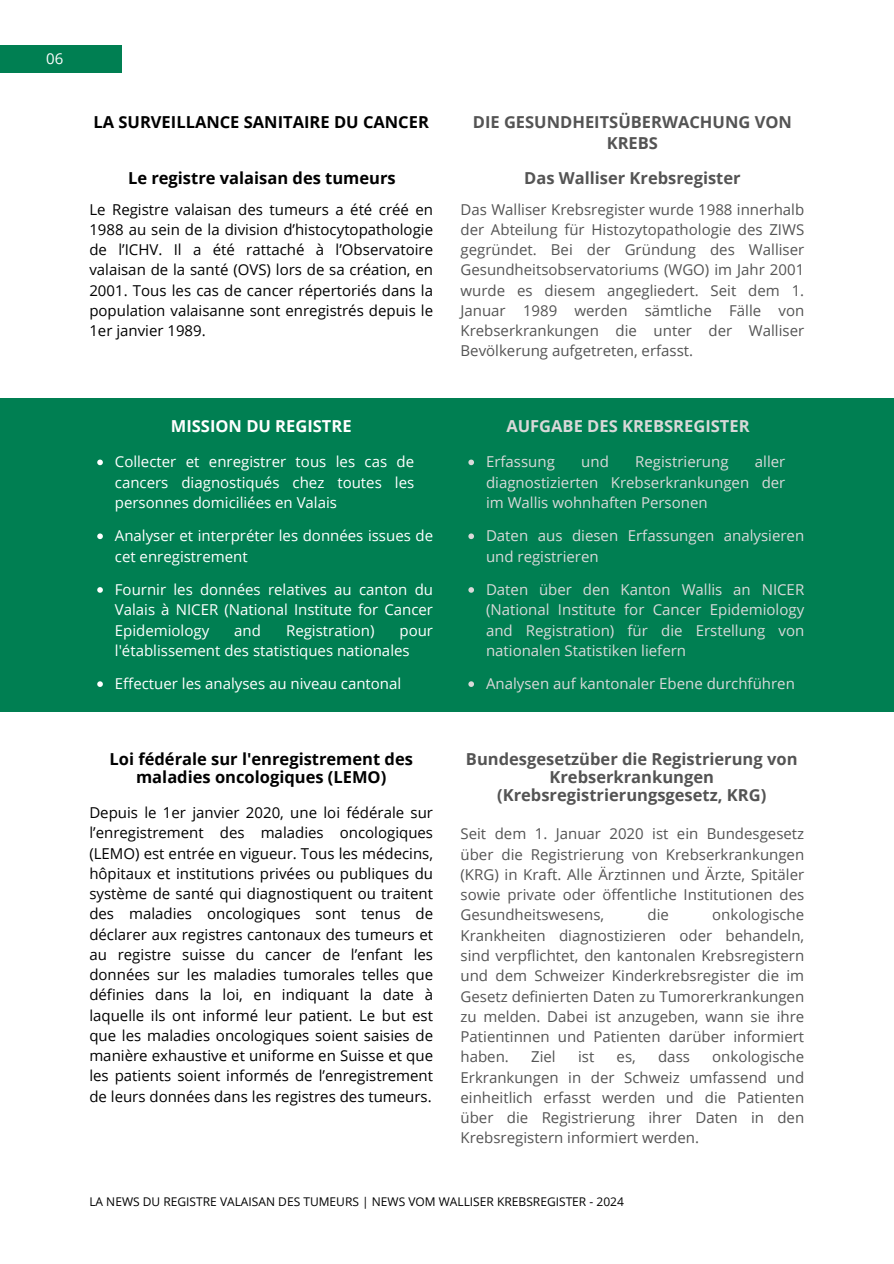
<style>
.page{position:relative;width:894px;height:1264px;background:#fff}
.page>*{position:absolute;margin:0;border:0;box-sizing:border-box;transform-origin:0 0}
.t1{font:700 16.5px/18px "Open Sans";color:#545454;text-align:center}
.t2{font:700 16.5px/18px "Open Sans";color:#000;text-align:center}
.t3{font:700 16.5px "Open Sans";color:#d9d9d9}
.t4{font:700 16.5px "Open Sans";color:#fff}
.t5{font:15px/20.2px "Open Sans";color:#545454;text-align:justify}
.t6{font:15px/20.2px "Open Sans";color:#000;text-align:justify}
.t7{font:15px/20.2px "Open Sans";color:#fff;text-align:justify}
.t8{font:15px/20.2px "Open Sans";color:#d9d9d9;text-align:justify}
.t9{font:12px "Open Sans";color:#000}
</style>
<div class="page">
<div style="left:0;top:45px;width:121px;height:27px;background:#007f52"></div>
<div style="left:0;top:398px;width:893px;height:313px;background:#007f52"></div>
<svg style="left:468px;top:459px;width:6px;height:6px"></svg>
<svg style="left:97px;top:459px;width:6px;height:6px"></svg>
<svg style="left:468px;top:533px;width:6px;height:6px"></svg>
<svg style="left:97px;top:533px;width:6px;height:6px"></svg>
<svg style="left:468px;top:587px;width:6px;height:5px"></svg>
<svg style="left:97px;top:587px;width:6px;height:5px"></svg>
<svg style="left:468px;top:681px;width:6px;height:6px"></svg>
<svg style="left:97px;top:681px;width:6px;height:6px"></svg>
<p class="t7" style="left:46px;top:48px;width:19px">06</p>
<h1 class="t2" style="left:93px;top:113px;width:337px">LA SURVEILLANCE SANITAIRE DU CANCER</h1>
<h2 class="t1" style="left:472px;top:112px;width:320px;line-height:20.2px">DIE GESUNDHEITSÜBERWACHUNG VON<br>KREBS</h2>
<h1 class="t2" style="left:128px;top:168px;width:269px">Le registre valaisan des tumeurs</h1>
<h2 class="t1" style="left:524px;top:168px;width:218px">Das Walliser Krebsregister</h2>
<h3 class="t5" style="left:460px;top:199px;width:345px">Das Walliser Krebsregister wurde 1988 innerhalb der Abteilung für Histozytopathologie des ZIWS gegründet. Bei der Gründung des Walliser Gesundheitsobservatoriums (WGO) im Jahr 2001 wurde es diesem angegliedert. Seit dem 1.<br>Januar 1989 werden sämtliche Fälle von Krebserkrankungen die unter der Walliser Bevölkerung aufgetreten, erfasst.</h3>
<h3 class="t6" style="left:89px;top:199px;width:345px">Le Registre valaisan des tumeurs a été créé en 1988 au sein de la division d’histocytopathologie de l’ICHV. Il a été rattaché à l’Observatoire valaisan de la santé (OVS) lors de sa création, en 2001. Tous les cas de cancer répertoriés dans la population valaisanne sont enregistrés depuis le 1er janvier 1989.</h3>
<p class="t4" style="left:171px;top:415px;width:182px">MISSION DU REGISTRE</p>
<p class="t3" style="left:506px;top:415px;width:245px">AUFGABE DES KREBSREGISTER</p>
<p class="t8" style="left:486px;top:451px;width:70px">Erfassung</p>
<p class="t8" style="left:581px;top:451px;width:29px">und</p>
<p class="t8" style="left:635px;top:451px;width:95px">Registrierung</p>
<p class="t7" style="left:115px;top:451px;width:301px">Collecter et enregistrer tous les cas de cancers diagnostiqués chez toutes les personnes domiciliées en Valais</p>
<p class="t8" style="left:486px;top:451px;width:301px;text-indent:269px">aller diagnostizierten Krebserkrankungen der im Wallis wohnhaften Personen</p>
<p class="t7" style="left:115px;top:525px;width:319px">Analyser et interpréter les données issues de cet enregistrement</p>
<p class="t8" style="left:486px;top:525px;width:319px">Daten aus diesen Erfassungen analysieren und registrieren</p>
<h3 class="t7" style="left:115px;top:579px;width:319px">Fournir les données relatives au canton du Valais à NICER (National Institute for Cancer Epidemiology</h3>
<h2 class="t8" style="left:486px;top:579px;width:319px">Daten über den Kanton Wallis an NICER (National Institute for Cancer Epidemiology and Registration) für die Erstellung von nationalen Statistiken liefern</h2>
<h3 class="t7" style="left:234px;top:619px;width:28px">and</h3>
<h3 class="t7" style="left:286px;top:619px;width:90px">Registration)</h3>
<h3 class="t7" style="left:115px;top:619px;width:319px;text-indent:284px">pour l'établissement des statistiques nationales</h3>
<h3 class="t7" style="left:115px;top:673px;width:288px">Effectuer les analyses au niveau cantonal</h3>
<h2 class="t8" style="left:486px;top:673px;width:310px">Analysen auf kantonaler Ebene durchführen</h2>
<h1 class="t2" style="left:109px;top:749px;width:305px">Loi fédérale sur l'enregistrement des maladies oncologiques (LEMO)</h1>
<h1 class="t1" style="left:466px;top:749px;width:333px">Bundesgesetzüber die Registrierung von<br>Krebserkrankungen (Krebsregistrierungsgesetz, KRG)</h1>
<p class="t6" style="left:89px;top:802px;width:345px">Depuis le 1er janvier 2020, une loi fédérale sur l’enregistrement des maladies oncologiques (LEMO) est entrée en vigueur. Tous les médecins, hôpitaux et institutions privées ou publiques du système de santé qui diagnostiquent ou traitent des maladies oncologiques sont tenus de déclarer aux registres cantonaux des tumeurs et au registre suisse du cancer de l’enfant les données sur les maladies tumorales telles que définies dans la loi, en indiquant la date à laquelle ils ont informé leur patient. Le but est que les maladies oncologiques soient saisies de manière exhaustive et uniforme en Suisse et que les patients soient informés de l’enregistrement de leurs données dans les registres des tumeurs.</p>
<p class="t5" style="left:460px;top:823px;width:345px">Seit dem 1. Januar 2020 ist ein Bundesgesetz über die Registrierung von Krebserkrankungen (KRG) in Kraft. Alle Ärztinnen und Ärzte, Spitäler sowie private oder öffentliche Institutionen des Gesundheitswesens,</p>
<p class="t5" style="left:460px;top:904px;width:345px;text-indent:252px">onkologische Krankheiten diagnostizieren oder behandeln, sind verpflichtet, den kantonalen Krebsregistern und dem Schweizer Kinderkrebsregister die im Gesetz definierten Daten zu Tumorerkrankungen zu melden. Dabei ist anzugeben, wann sie ihre Patientinnen und Patienten darüber informiert haben.</p>
<p class="t5" style="left:647px;top:904px;width:23px">die</p>
<p class="t5" style="left:460px;top:1046px;width:345px;text-indent:252px">onkologische Erkrankungen in der Schweiz umfassend und einheitlich erfasst werden und die Patienten über die Registrierung ihrer Daten in den Krebsregistern informiert werden.</p>
<p class="t5" style="left:531px;top:1046px;width:26px">Ziel</p>
<p class="t5" style="left:578px;top:1046px;width:18px">ist</p>
<p class="t5" style="left:616px;top:1046px;width:21px">es,</p>
<p class="t5" style="left:658px;top:1046px;width:33px">dass</p>
<p class="t9" style="left:89px;top:1193px;width:536px">LA NEWS DU REGISTRE VALAISAN DES TUMEURS | NEWS VOM WALLISER KREBSREGISTER - 2024</p>
</div>
